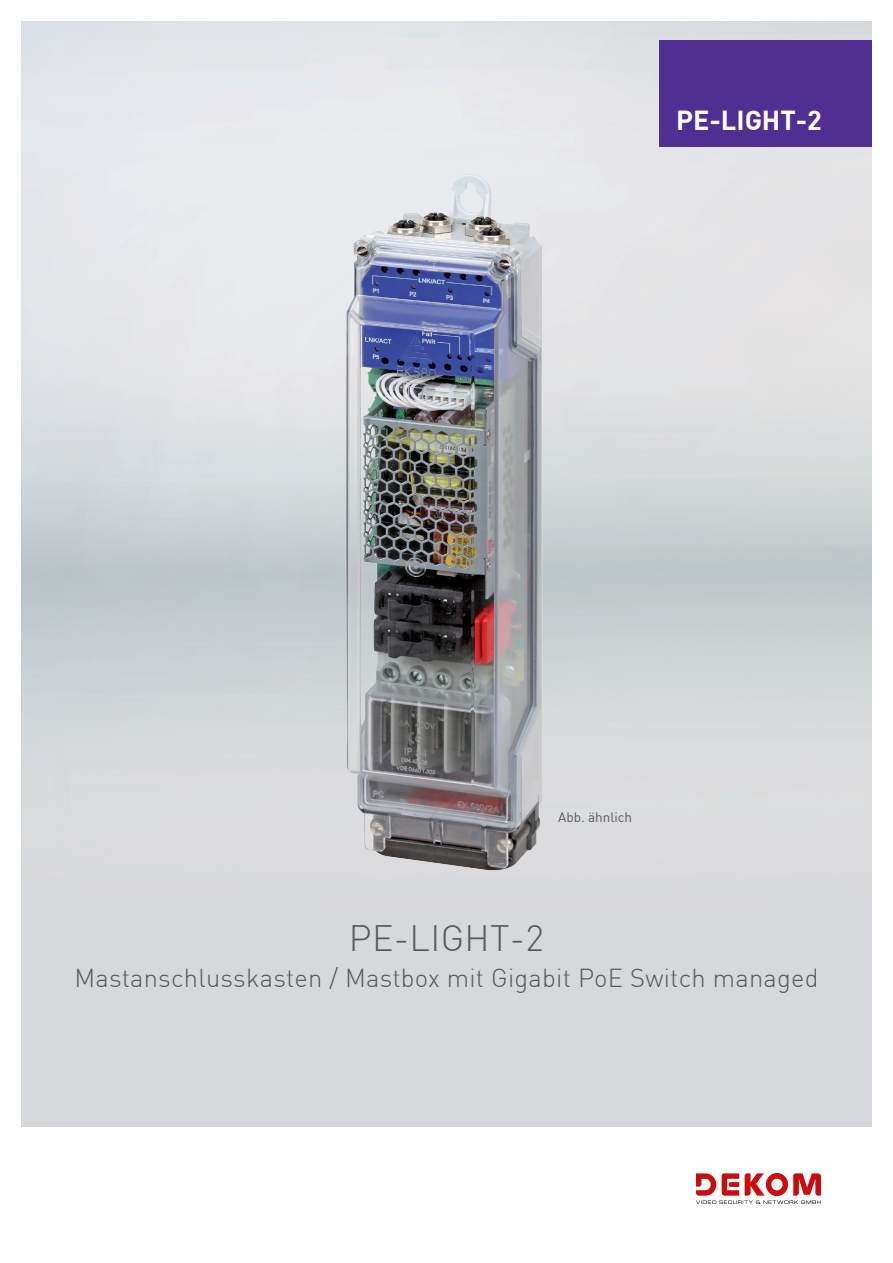
<style>
.page{position:relative;width:893px;height:1263px;background:#fff}
.page>*{position:absolute;margin:0;border:0;box-sizing:border-box;transform-origin:0 0}
.t1{font:300 36px "DIN";letter-spacing:.01em;color:#57585a}
.t2{font:700 27px "DIN";color:#fff}
.t3{font:300 25.5px "DIN";letter-spacing:.01em;color:#57585a}
.t4{font:13.5px "DIN";color:#57585a}
</style>
<div class="page">
<div style="left:659px;top:40px;width:213px;height:107px;background:#502e92"></div>
<img style="left:342px;top:170px;width:202px;height:707px">
<img style="left:697px;top:1174px;width:123px;height:29px">
<p class="t2" style="left:676px;top:102px;width:147px">PE-LIGHT-2</p>
<p class="t4" style="left:558px;top:809px;width:75px">Abb. ähnlich</p>
<h1 class="t1" style="left:349px;top:915px;width:197px">PE-LIGHT-2</h1>
<p class="t3" style="left:74px;top:962px;width:746px">Mastanschlusskasten / Mastbox mit Gigabit PoE Switch managed</p>
</div>
